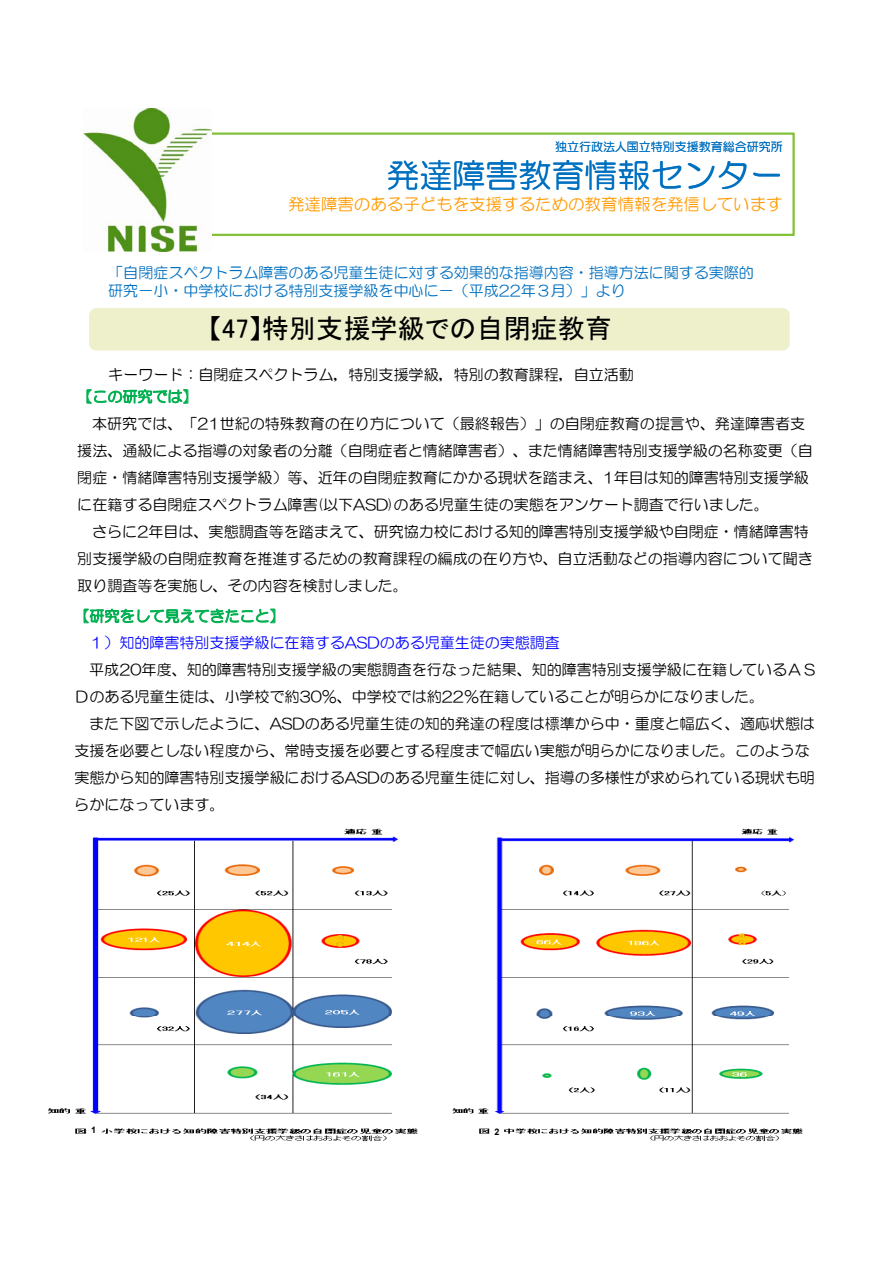
<style>
.page{position:relative;width:893px;height:1263px;background:#fff}
.page>*{position:absolute;margin:0;border:0;box-sizing:border-box;transform-origin:0 0}
.t1{font:33px "HG Maru Gothic MPRO";color:#0070c0}
.t2{font:27px "MS P Gothic";letter-spacing:.005em;color:#000}
.t3{font:16.5px "HG Maru Gothic MPRO";color:#ff9a00}
.t4{font:15px/27px "HG Maru Gothic MPRO";color:#000}
.t5{font:15px/18px "HG Maru Gothic MPRO";color:#0070c0}
.t6{font:15px "HG Maru Gothic MPRO";color:#00f}
.t7{font:15px "HG Maru Gothic MPRO";color:#00b050}
.t8{font:12px "HG Maru Gothic MPRO";color:#0070c0}
.t9{font:700 9px "Arial";color:#000}
</style>
<div class="page">
<svg style="left:212px;top:132px;width:583px;height:104px"></svg>
<img style="left:84px;top:109px;width:128px;height:137px">
<div style="left:89px;top:308px;width:701px;height:43px;background:#edf0ca;border-radius:7px"></div>
<svg style="left:87px;top:389px;width:101px;height:15px"></svg>
<svg style="left:84px;top:608px;width:191px;height:15px"></svg>
<img style="left:496px;top:828px;width:298px;height:35px">
<img style="left:92px;top:828px;width:306px;height:35px">
<svg style="left:92px;top:863px;width:697px;height:154px"></svg>
<p class="t8" style="left:555px;top:141px;width:229px">独立行政法人国立特別支援教育総合研究所</p>
<h1 class="t1" style="left:386px;top:159px;width:398px">発達障害教育情報センター</h1>
<p class="t3" style="left:288px;top:196px;width:496px">発達障害のある子どもを支援するための教育情報を発信しています</p>
<p class="t5" style="left:108px;top:264px;width:647px">「自閉症スペクトラム障害のある児童生徒に対する効果的な指導内容・指導方法に関する実際的研究－小・中学校における特別支援学級を中心に－（平成22年３月）」より</p>
<h2 class="t2" style="left:208px;top:315px;width:405px">【47】特別支援学級での自閉症教育</h2>
<p class="t4" style="left:108px;top:361px;width:527px">キーワード：自閉症スペクトラム，特別支援学級，特別の教育課程，自立活動</p>
<p class="t7" style="left:77px;top:389px;width:122px">【この研究では】</p>
<p class="t4" style="left:77px;top:410px;width:737px;text-indent:15px">本研究では、「21世紀の特殊教育の在り方について（最終報告）」の自閉症教育の提言や、発達障害者支援法、通級による指導の対象者の分離（自閉症者と情緒障害者）、また情緒障害特別支援学級の名称変更（自閉症・情緒障害特別支援学級）等、近年の自閉症教育にかかる現状を踏まえ、1年目は知的障害特別支援学級に在籍する自閉症スペクトラム障害(以下ASD)のある児童生徒の実態をアンケート調査で行いました。</p>
<p class="t4" style="left:77px;top:518px;width:737px;text-indent:15px">さらに2年目は、実態調査等を踏まえて、研究協力校における知的障害特別支援学級や自閉症・情緒障害特別支援学級の自閉症教育を推進するための教育課程の編成の在り方や、自立活動などの指導内容について聞き取り調査等を実施し、その内容を検討しました。</p>
<p class="t7" style="left:74px;top:609px;width:212px">【研究をして見えてきたこと】</p>
<p class="t6" style="left:89px;top:636px;width:472px">１）知的障害特別支援学級に在籍するASDのある児童生徒の実態調査</p>
<p class="t4" style="left:74px;top:657px;width:744px;text-indent:15px">平成20年度、知的障害特別支援学級の実態調査を行なった結果、知的障害特別支援学級に在籍しているＡＳ<br>Ｄのある児童生徒は、小学校で約30％、中学校では約22％在籍していることが明らかになりました。</p>
<p class="t4" style="left:74px;top:711px;width:742px;text-indent:15px">また下図で示したように、ASDのある児童生徒の知的発達の程度は標準から中・重度と幅広く、適応状態は支援を必要としない程度から、常時支援を必要とする程度まで幅広い実態が明らかになりました。このような実態から知的障害特別支援学級におけるASDのある児童生徒に対し、指導の多様性が求められている現状も明らかになっています。</p>
<p class="t9" style="left:91px;top:1124px;width:7px">1</p>
<p class="t9" style="left:494px;top:1125px;width:7px">2</p>
</div>
